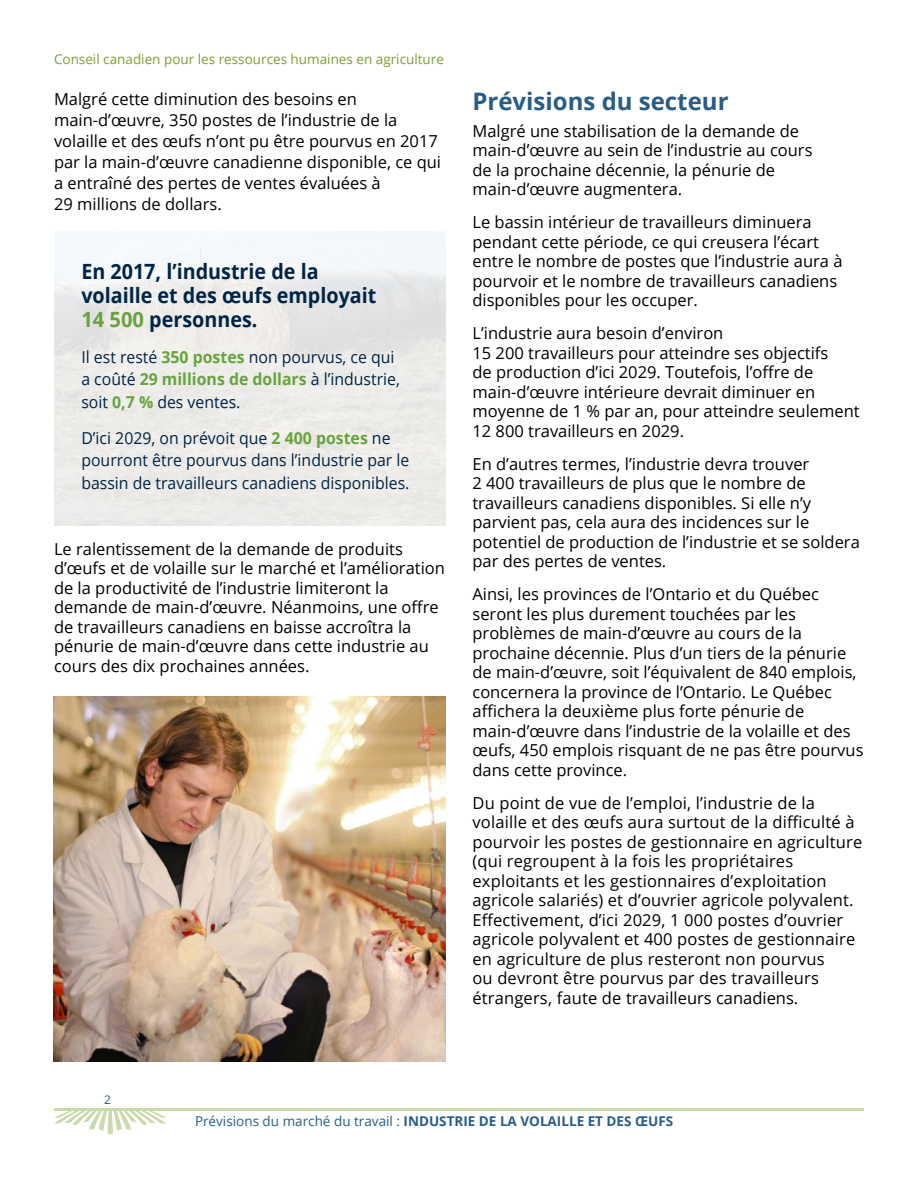
<style>
.page{position:relative;width:918px;height:1188px;background:#fff}
.page>*{position:absolute;margin:0;border:0;box-sizing:border-box;transform-origin:0 0}
.t1{font:700 24px "Open Sans";color:#275d86}
.t2{font:700 21px/24px "Open Sans";color:#002544;scale:.94 1}
.t3{font:16.5px/19.5px "Open Sans";color:#000}
.t4{font:16.5px/22.5px "Open Sans";color:#002444;scale:.96 1}
.t5{font:700 13.5px "Open Sans";color:#275d86}
.t6{font:13.5px "Open Sans";color:#78a22f}
.t7{font:12px "Open Sans";color:#275d86}
.s1{color:#68a33d}
.s2{font-weight:700;color:#68a33d}
.s3{font-weight:400}
</style>
<div class="page">
<svg style="left:54px;top:1111px;width:112px;height:24px"></svg>
<hr style="left:54px;top:1108px;width:810px;height:3px;background:#c9daac">
<img style="left:53px;top:697px;width:393px;height:365px">
<p class="t6" style="left:54px;top:50px;width:391px">Conseil canadien pour les ressources humaines en agriculture</p>
<p class="t3" style="left:54px;top:88px;width:389px;line-height:21px">Malgré cette diminution des besoins en main-d’œuvre, 350 postes de l’industrie de la volaille et des œufs n’ont pu être pourvus en 2017 par la main-d’œuvre canadienne disponible, ce qui a entraîné des pertes de ventes évaluées à<br>29 millions de dollars.</p>
<p class="t2" style="left:81px;top:259px;width:315px">En 2017, l’industrie de la volaille et des œufs employait<br><span class="s1">14 500</span> personnes.</p>
<p class="t4" style="left:81px;top:345px;width:333px">Il est resté <span class="s2">350 postes</span> non pourvus, ce qui a coûté <span class="s2">29 millions de dollars</span> à l’industrie, soit <span class="s2">0,7 %</span> des ventes.</p>
<p class="t4" style="left:81px;top:426px;width:343px">D’ici 2029, on prévoit que <span class="s2">2 400 postes</span> ne pourront être pourvus dans l’industrie par le bassin de travailleurs canadiens disponibles.</p>
<p class="t3" style="left:54px;top:539px;width:393px">Le ralentissement de la demande de produits d’œufs et de volaille sur le marché et l’amélioration de la productivité de l’industrie limiteront la demande de main-d’œuvre. Néanmoins, une offre de travailleurs canadiens en baisse accroîtra la pénurie de main-d’œuvre dans cette industrie au cours des dix prochaines années.</p>
<h1 class="t1" style="left:472px;top:85px;width:258px">Prévisions du secteur</h1>
<p class="t3" style="left:472px;top:120px;width:342px">Malgré une stabilisation de la demande de main-d’œuvre au sein de l’industrie au cours de la prochaine décennie, la pénurie de main-d’œuvre augmentera.</p>
<p class="t3" style="left:472px;top:212px;width:372px">Le bassin intérieur de travailleurs diminuera pendant cette période, ce qui creusera l’écart entre le nombre de postes que l’industrie aura à pourvoir et le nombre de travailleurs canadiens disponibles pour les occuper.</p>
<p class="t3" style="left:472px;top:323px;width:389px">L’industrie aura besoin d’environ<br>15 200 travailleurs pour atteindre ses objectifs<br>de production d’ici 2029. Toutefois, l’offre de main-d’œuvre intérieure devrait diminuer en moyenne de 1 % par an, pour atteindre seulement 12 800 travailleurs en 2029.</p>
<p class="t3" style="left:472px;top:454px;width:389px">En d’autres termes, l’industrie devra trouver<br>2 400 travailleurs de plus que le nombre de travailleurs canadiens disponibles. Si elle n’y parvient pas, cela aura des incidences sur le potentiel de production de l’industrie et se soldera par des pertes de ventes.</p>
<p class="t3" style="left:472px;top:584px;width:393px">Ainsi, les provinces de l’Ontario et du Québec seront les plus durement touchées par les problèmes de main-d’œuvre au cours de la prochaine décennie. Plus d’un tiers de la pénurie de main-d’œuvre, soit l’équivalent de 840 emplois, concernera la province de l’Ontario. Le Québec affichera la deuxième plus forte pénurie de main-d’œuvre dans l’industrie de la volaille et des œufs, 450 emplois risquant de ne pas être pourvus dans cette province.</p>
<p class="t3" style="left:472px;top:793px;width:391px">Du point de vue de l’emploi, l’industrie de la volaille et des œufs aura surtout de la difficulté à pourvoir les postes de gestionnaire en agriculture (qui regroupent à la fois les propriétaires exploitants et les gestionnaires d’exploitation agricole salariés) et d’ouvrier agricole polyvalent.<br>Effectivement, d’ici 2029, 1 000 postes d’ouvrier agricole polyvalent et 400 postes de gestionnaire en agriculture de plus resteront non pourvus<br>ou devront être pourvus par des travailleurs étrangers, faute de travailleurs canadiens.</p>
<p class="t7" style="left:104px;top:1091px;width:8px">2</p>
<p class="t5" style="left:195px;top:1112px;width:480px"><span class="s3">Prévisions du marché du travail :</span> INDUSTRIE DE LA VOLAILLE ET DES ŒUFS</p>
</div>
